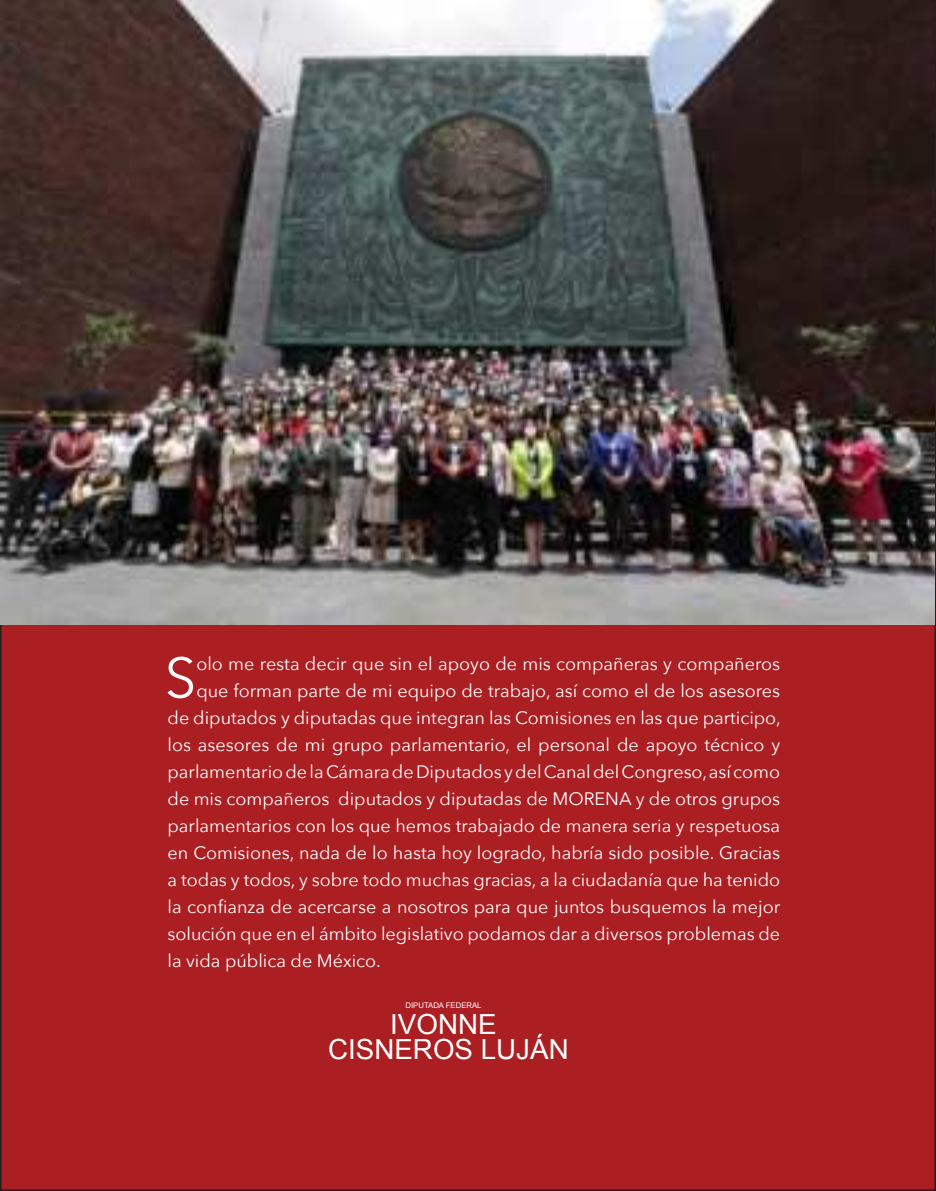
<style>
.page{position:relative;width:936px;height:1191px;background:#fff}
.page>*{position:absolute;margin:0;border:0;box-sizing:border-box;transform-origin:0 0}
.t1{font:56.1px "Avenir Next";color:#fff}
.t2{font:27.75px/25.8px "Arial";color:#fff;text-align:center}
.t3{font:18px "Avenir Next";color:#fff}
.t4{font:7.8px "Arial";color:#fff}
</style>
<div class="page">
<div style="left:1px;top:1px;width:934px;height:1189px;background:#ab1e22"></div>
<img style="left:0;top:0;width:934px;height:624px">
<h1 class="t1" style="left:165px;top:646px;width:33px">S</h1>
<p class="t3" style="left:196px;top:654px;width:585px">olo me resta decir que sin el apoyo de mis compañeras y compañeros</p>
<p class="t3" style="left:196px;top:681px;width:585px">que forman parte de mi equipo de trabajo, así como el de los asesores</p>
<p class="t3" style="left:167px;top:708px;width:614px">de diputados y diputadas que integran las Comisiones en las que participo,</p>
<p class="t3" style="left:167px;top:735px;width:614px">los asesores de mi grupo parlamentario, el personal de apoyo técnico y</p>
<p class="t3" style="left:167px;top:762px;width:614px">parlamentario de la Cámara de Diputados y del Canal del Congreso, así como</p>
<p class="t3" style="left:167px;top:789px;width:614px">de mis compañeros diputados y diputadas de MORENA y de otros grupos</p>
<p class="t3" style="left:167px;top:816px;width:614px">parlamentarios con los que hemos trabajado de manera seria y respetuosa</p>
<p class="t3" style="left:167px;top:843px;width:614px">en Comisiones, nada de lo hasta hoy logrado, habría sido posible. Gracias</p>
<p class="t3" style="left:167px;top:870px;width:614px">a todas y todos, y sobre todo muchas gracias, a la ciudadanía que ha tenido</p>
<p class="t3" style="left:167px;top:892px;width:614px">la confianza de acercarse a nosotros para que juntos busquemos la mejor</p>
<p class="t3" style="left:167px;top:924px;width:614px">solución que en el ámbito legislativo podamos dar a diversos problemas de</p>
<p class="t3" style="left:167px;top:951px;width:215px">la vida pública de México.</p>
<p class="t4" style="left:405px;top:1001px;width:77px">DIPUTADA FEDERAL</p>
<h2 class="t2" style="left:328px;top:1013px;width:242px">IVONNE<br>CISNEROS LUJÁN</h2>
</div>
